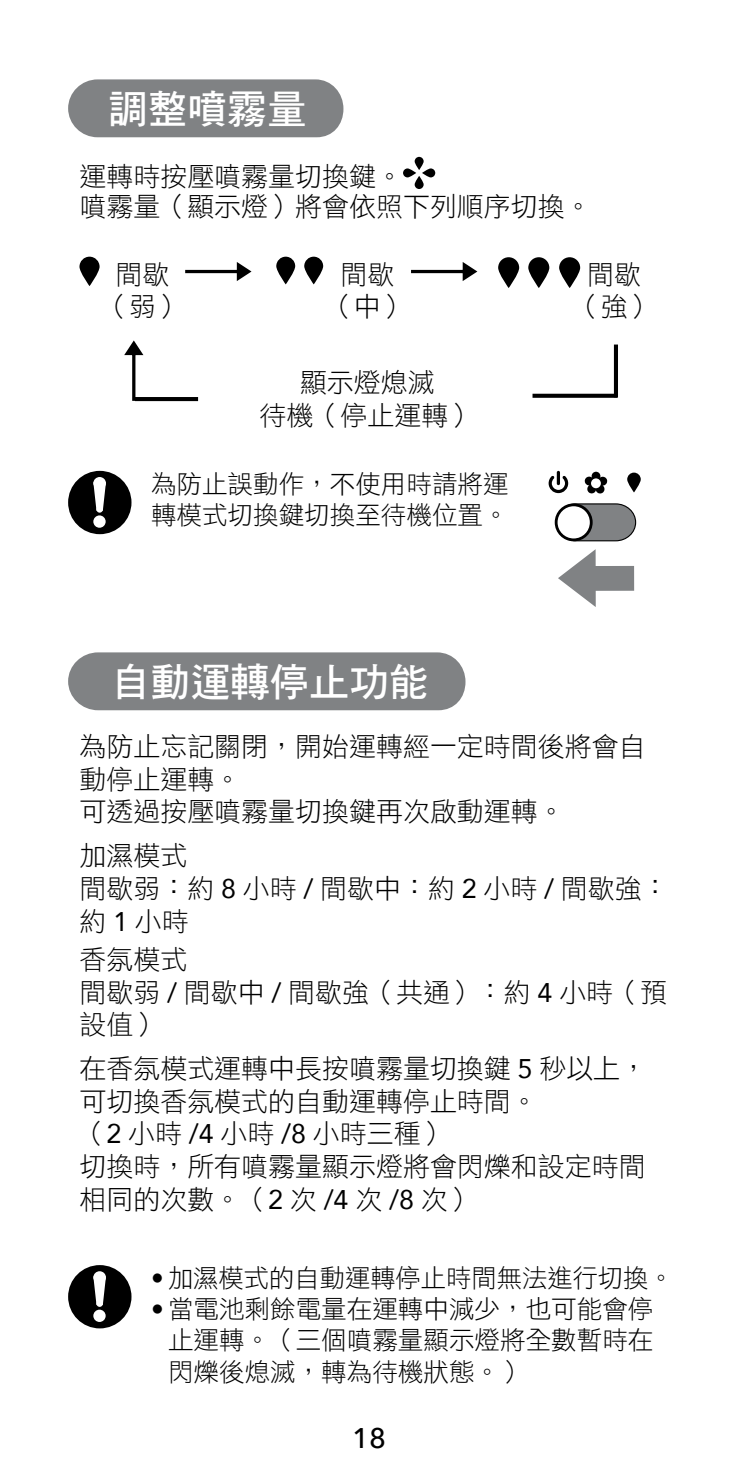
<style>
.page{position:relative;width:738px;height:1475px;background:#fff}
.page>*{position:absolute;margin:0;border:0;box-sizing:border-box;transform-origin:0 0}
.t1{font:39.6px "DF Hei Std W7";color:#fff}
.t2{font:500 28.4px "Avenir Next";color:#000}
.t3{font:26.8px/32.8px "DF Hei Std W3";color:#000}
.t4{font:25.6px/31.2px "DF Hei Std W3";color:#000}
.s1{font-family:"Avenir"}
</style>
<div class="page">
<div style="left:68px;top:79px;width:275px;height:58px;background:#808284;border-radius:29px"></div>
<svg style="left:414px;top:157px;width:9px;height:13px"></svg>
<svg style="left:403px;top:168px;width:13px;height:9px"></svg>
<svg style="left:414px;top:176px;width:9px;height:13px"></svg>
<svg style="left:421px;top:168px;width:14px;height:9px"></svg>
<div style="left:68px;top:471px;width:63px;height:63px;background:#000;border-radius:50%"></div>
<div style="left:93px;top:515px;width:13px;height:12px;background:#fff;border-radius:50%"></div>
<svg style="left:93px;top:485px;width:13px;height:24px"></svg>
<div style="left:93px;top:477px;width:13px;height:12px;background:#fff;border-radius:50%"></div>
<div style="left:96px;top:506px;width:7px;height:6px;background:#fff;border-radius:50%"></div>
<svg style="left:558px;top:549px;width:75px;height:58px"></svg>
<svg style="left:558px;top:503px;width:78px;height:39px;background:#858788"></svg>
<div style="left:555px;top:505px;width:35px;height:35px;background:#fff;border-radius:50%"></div>
<div style="left:554px;top:503px;width:38px;height:38px;border:3px solid #000;border-radius:50%"></div>
<svg style="left:584px;top:471px;width:23px;height:23px"></svg>
<svg style="left:626px;top:472px;width:14px;height:20px"></svg>
<svg style="left:548px;top:475px;width:19px;height:18px"></svg>
<hr style="left:556px;top:471px;width:3px;height:14px;background:#000;border-radius:2px">
<div style="left:68px;top:652px;width:397px;height:58px;background:#808284;border-radius:29px"></div>
<svg style="left:79px;top:256px;width:20px;height:30px"></svg>
<svg style="left:304px;top:257px;width:19px;height:27px"></svg>
<svg style="left:276px;top:257px;width:19px;height:27px"></svg>
<svg style="left:528px;top:257px;width:21px;height:31px"></svg>
<svg style="left:497px;top:257px;width:21px;height:31px"></svg>
<svg style="left:558px;top:257px;width:21px;height:31px"></svg>
<svg style="left:124px;top:340px;width:19px;height:61px"></svg>
<hr style="left:135px;top:397px;width:63px;height:4px;background:#000">
<svg style="left:613px;top:344px;width:4px;height:49px"></svg>
<div style="left:532px;top:393px;width:85px;height:5px;background:#000"></div>
<svg style="left:185px;top:262px;width:66px;height:19px"></svg>
<svg style="left:411px;top:262px;width:66px;height:19px"></svg>
<div style="left:68px;top:1264px;width:63px;height:64px;background:#000;border-radius:50%"></div>
<div style="left:93px;top:1309px;width:13px;height:12px;background:#fff;border-radius:50%"></div>
<svg style="left:93px;top:1279px;width:13px;height:24px"></svg>
<svg style="left:93px;top:1270px;width:13px;height:13px"></svg>
<div style="left:96px;top:1299px;width:7px;height:7px;background:#fff;border-radius:50%"></div>
<h1 class="t1" style="left:108px;top:87px;width:200px">調整噴霧量</h1>
<p class="t3" style="left:79px;top:161px;width:513px;line-height:29.6px">運轉時按壓噴霧量切換鍵。<br>噴霧量（顯示燈）將會依照下列順序切換。</p>
<p class="t3" style="left:102px;top:257px;width:82px;text-align:center">間歇（弱）</p>
<p class="t3" style="left:327px;top:257px;width:82px;text-align:center">間歇（中）</p>
<p class="t3" style="left:573px;top:257px;width:82px;text-align:center">間歇（強）</p>
<p class="t3" style="left:259px;top:366px;width:217px;text-align:center">顯示燈熄滅<br>待機（停止運轉）</p>
<p class="t4" style="left:151px;top:467px;width:359px">為防止誤動作，不使用時請將運轉模式切換鍵切換至待機位置。</p>
<h1 class="t1" style="left:111px;top:660px;width:319px">自動運轉停止功能</h1>
<p class="t3" style="left:79px;top:729px;width:567px">為防止忘記關閉，開始運轉經一定時間後將會自動停止運轉。<br>可透過按壓噴霧量切換鍵再次啟動運轉。</p>
<p class="t3" style="left:79px;top:838px;width:590px">加濕模式<br>間歇弱：約 <span class="s1">8</span> 小時 <span class="s1">/</span> 間歇中：約 <span class="s1">2</span> 小時 <span class="s1">/</span> 間歇強：約<span class="s1">1</span>小時</p>
<p class="t3" style="left:79px;top:942px;width:588px">香氛模式<br>間歇弱 <span class="s1">/</span> 間歇中 <span class="s1">/</span> 間歇強（共通）：約 <span class="s1">4</span> 小時（預設值）</p>
<p class="t3" style="left:79px;top:1051px;width:569px">在香氛模式運轉中長按噴霧量切換鍵 <span class="s1">5</span> 秒以上，可切換香氛模式的自動運轉停止時間。<br>（<span class="s1">2</span> 小時 <span class="s1">/4</span> 小時 <span class="s1">/8</span> 小時三種）<br>切換時，所有噴霧量顯示燈將會閃爍和設定時間相同的次數。（<span class="s1">2</span> 次 <span class="s1">/4</span> 次 <span class="s1">/8</span> 次）</p>
<p class="t4" style="left:151px;top:1261px;width:524px"><span class="s1">•</span> 加濕模式的自動運轉停止時間無法進行切換。</p>
<p class="t4" style="left:168px;top:1292px;width:486px;text-align:justify;text-indent:-17px"><span class="s1">•</span> 當電池剩餘電量在運轉中減少，也可能會停止運轉。（三個噴霧量顯示燈將全數暫時在閃爍後熄滅，轉為待機狀態。）</p>
<p class="t2" style="left:352px;top:1413px;width:35px">18</p>
</div>
